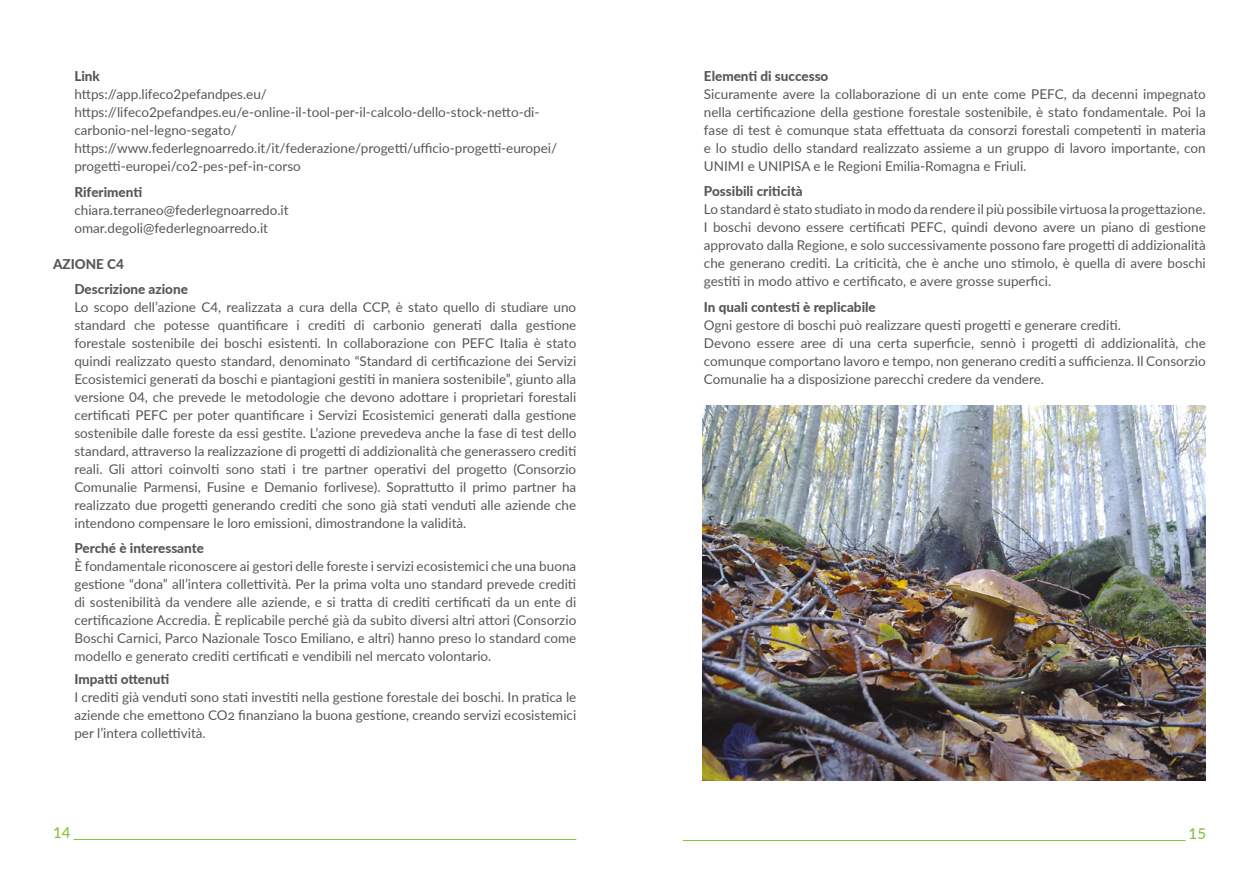
<style>
.page{position:relative;width:1259px;height:893px;background:#fff}
.page>*{position:absolute;margin:0;border:0;box-sizing:border-box;transform-origin:0 0}
.t1{font:500 15px "Lato";color:#8cbf3c}
.t2{font:13.5px/18px "Lato";color:#575756;text-align:justify}
.t3{font:800 13.5px/25.5px "Lato";color:#575756}
</style>
<div class="page">
<hr style="left:74px;top:839px;width:502px;height:1px;background:#8cbf3c">
<hr style="left:683px;top:840px;width:502px;height:1px;background:#8cbf3c">
<img style="left:702px;top:405px;width:503px;height:375px">
<p class="t3" style="left:74px;top:63px;width:27px">Link</p>
<p class="t2" style="left:74px;top:85px;width:484px;text-align:left">https://app.lifeco2pefandpes.eu/ https://lifeco2pefandpes.eu/e-online-il-tool-per-il-calcolo-dello-stock-netto-di&shy;carbonio-nel-legno-segato/ https://www.federlegnoarredo.it/it/federazione/progetti/ufficio-progetti-europei/ progetti-europei/co2-pes-pef-in-corso</p>
<p class="t3" style="left:74px;top:178px;width:69px">Riferimenti</p>
<p class="t2" style="left:74px;top:200px;width:216px">chiara.terraneo@federlegnoarredo.it omar.degoli@federlegnoarredo.it</p>
<p class="t3" style="left:74px;top:250px;width:115px;text-indent:-21px">AZIONE C4<br>Descrizione azione</p>
<p class="t2" style="left:74px;top:298px;width:503px">Lo scopo dell’azione C4, realizzata a cura della CCP, è stato quello di studiare uno standard che potesse quantificare i crediti di carbonio generati dalla gestione forestale sostenibile dei boschi esistenti. In collaborazione con PEFC Italia è stato quindi realizzato questo standard, denominato “Standard di certificazione dei Servizi Ecosistemici generati da boschi e piantagioni gestiti in maniera sostenibile”, giunto alla versione 04, che prevede le metodologie che devono adottare i proprietari forestali certificati PEFC per poter quantificare i Servizi Ecosistemici generati dalla gestione sostenibile dalle foreste da essi gestite. L’azione prevedeva anche la fase di test dello standard, attraverso la realizzazione di progetti di addizionalità che generassero crediti reali. Gli attori coinvolti sono stati i tre partner operativi del progetto (Consorzio Comunalie Parmensi, Fusine e Demanio forlivese). Soprattutto il primo partner ha realizzato due progetti generando crediti che sono già stati venduti alle aziende che intendono compensare le loro emissioni, dimostrandone la validità.</p>
<p class="t3" style="left:74px;top:535px;width:131px">Perché è interessante</p>
<p class="t2" style="left:74px;top:557px;width:503px">È fondamentale riconoscere ai gestori delle foreste i servizi ecosistemici che una buona gestione “dona” all’intera collettività. Per la prima volta uno standard prevede crediti di sostenibilità da vendere alle aziende, e si tratta di crediti certificati da un ente di certificazione Accredia. È replicabile perché già da subito diversi altri attori (Consorzio Boschi Carnici, Parco Nazionale Tosco Emiliano, e altri) hanno preso lo standard come modello e generato crediti certificati e vendibili nel mercato volontario.</p>
<p class="t3" style="left:74px;top:666px;width:96px">Impatti ottenuti</p>
<p class="t2" style="left:74px;top:687px;width:503px">I crediti già venduti sono stati investiti nella gestione forestale dei boschi. In pratica le aziende che emettono CO2 finanziano la buona gestione, creando servizi ecosistemici per l’intera collettività.</p>
<p class="t3" style="left:704px;top:63px;width:126px">Elementi di successo</p>
<p class="t2" style="left:704px;top:84px;width:503px">Sicuramente avere la collaborazione di un ente come PEFC, da decenni impegnato nella certificazione della gestione forestale sostenibile, è stato fondamentale. Poi la fase di test è comunque stata effettuata da consorzi forestali competenti in materia e lo studio dello standard realizzato assieme a un gruppo di lavoro importante, con UNIMI e UNIPISA e le Regioni Emilia-Romagna e Friuli.</p>
<p class="t3" style="left:704px;top:178px;width:100px">Possibili criticità</p>
<p class="t2" style="left:704px;top:200px;width:503px">Lo standard è stato studiato in modo da rendere il più possibile virtuosa la progettazione.<br>I boschi devono essere certificati PEFC, quindi devono avere un piano di gestione approvato dalla Regione, e solo successivamente possono fare progetti di addizionalità che generano crediti. La criticità, che è anche uno stimolo, è quella di avere boschi gestiti in modo attivo e certificato, e avere grosse superfici.</p>
<p class="t3" style="left:704px;top:294px;width:173px">In quali contesti è replicabile</p>
<p class="t2" style="left:704px;top:315px;width:503px;text-align:left">Ogni gestore di boschi può realizzare questi progetti e generare crediti.<br>Devono essere aree di una certa superficie, sennò i progetti di addizionalità, che comunque comportano lavoro e tempo, non generano crediti a sufficienza. Il Consorzio Comunalie ha a disposizione parecchi credere da vendere.</p>
<p class="t1" style="left:53px;top:822px;width:19px">14</p>
<p class="t1" style="left:1188px;top:823px;width:19px">15</p>
</div>
